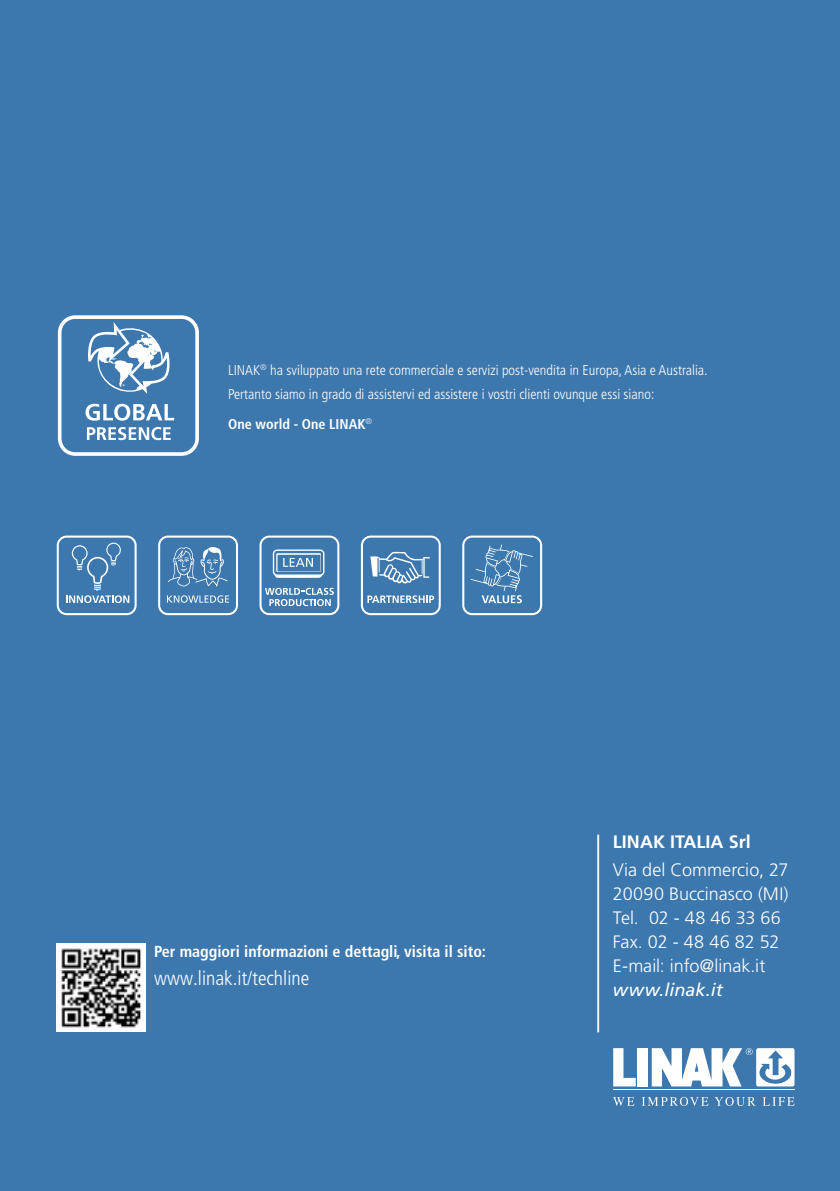
<style>
.page{position:relative;width:840px;height:1191px;background:#fff}
.page>*{position:absolute;margin:0;border:0;box-sizing:border-box;transform-origin:0 0}
.t1{font:300 condensed 20px "Frutiger LT Pro";color:#fff}
.t2{font:300 18px/24px "Frutiger LT Pro";color:#fff}
.t3{font:700 18px "Frutiger LT Pro";color:#fff}
.t4{font:italic 18px "Frutiger LT Pro";letter-spacing:.005em;color:#fff}
.t5{font:700 condensed 16px "Frutiger LT Pro";color:#fff}
.t6{font:300 condensed 14.2px/24px "Frutiger LT Pro";color:#fff}
.t7{font:700 condensed 14.2px "Frutiger LT Pro";color:#fff}
</style>
<div class="page">
<div style="left:0;top:0;width:839px;height:1191px;background:#3c77ae"></div>
<img style="left:57px;top:943px;width:88px;height:88px">
<svg style="left:58px;top:315px;width:141px;height:141px"></svg>
<svg style="left:613px;top:1048px;width:22px;height:38px"></svg>
<div style="left:637px;top:1048px;width:11px;height:38px;background:#fff"></div>
<svg style="left:613px;top:1097px;width:21px;height:8px"></svg>
<svg style="left:641px;top:1097px;width:67px;height:9px"></svg>
<svg style="left:714px;top:1097px;width:41px;height:9px"></svg>
<svg style="left:762px;top:1097px;width:32px;height:8px"></svg>
<hr style="left:613px;top:1089px;width:181px;height:1px;background:#fff">
<svg style="left:651px;top:1048px;width:143px;height:38px"></svg>
<svg style="left:57px;top:535px;width:79px;height:80px"></svg>
<svg style="left:158px;top:535px;width:80px;height:80px"></svg>
<svg style="left:259px;top:535px;width:80px;height:80px"></svg>
<svg style="left:360px;top:535px;width:80px;height:80px"></svg>
<svg style="left:462px;top:535px;width:80px;height:80px"></svg>
<hr style="left:597px;top:834px;width:2px;height:198px;background:#fff">
<p class="t6" style="left:228px;top:358px;width:480px">LINAK<sup>®</sup> ha sviluppato una rete commerciale e servizi post-vendita in Europa, Asia e Australia.<br>Pertanto siamo in grado di assistervi ed assistere i vostri clienti ovunque essi siano:</p>
<p class="t7" style="left:228px;top:415px;width:145px">One world - One LINAK<sup>®</sup></p>
<p class="t5" style="left:154px;top:942px;width:333px">Per maggiori informazioni e dettagli, visita il sito:</p>
<h1 class="t1" style="left:154px;top:967px;width:156px">www.linak.it/techline</h1>
<p class="t3" style="left:612px;top:831px;width:139px">LINAK ITALIA Srl</p>
<p class="t2" style="left:612px;top:858px;width:177px">Via del Commercio, 27<br>20090 Buccinasco (MI)<br>Tel. 02 - 48 46 33 66<br>Fax. 02 - 48 46 82 52<br>E-mail: info@linak.it</p>
<p class="t4" style="left:612px;top:979px;width:111px">www.linak.it</p>
</div>
